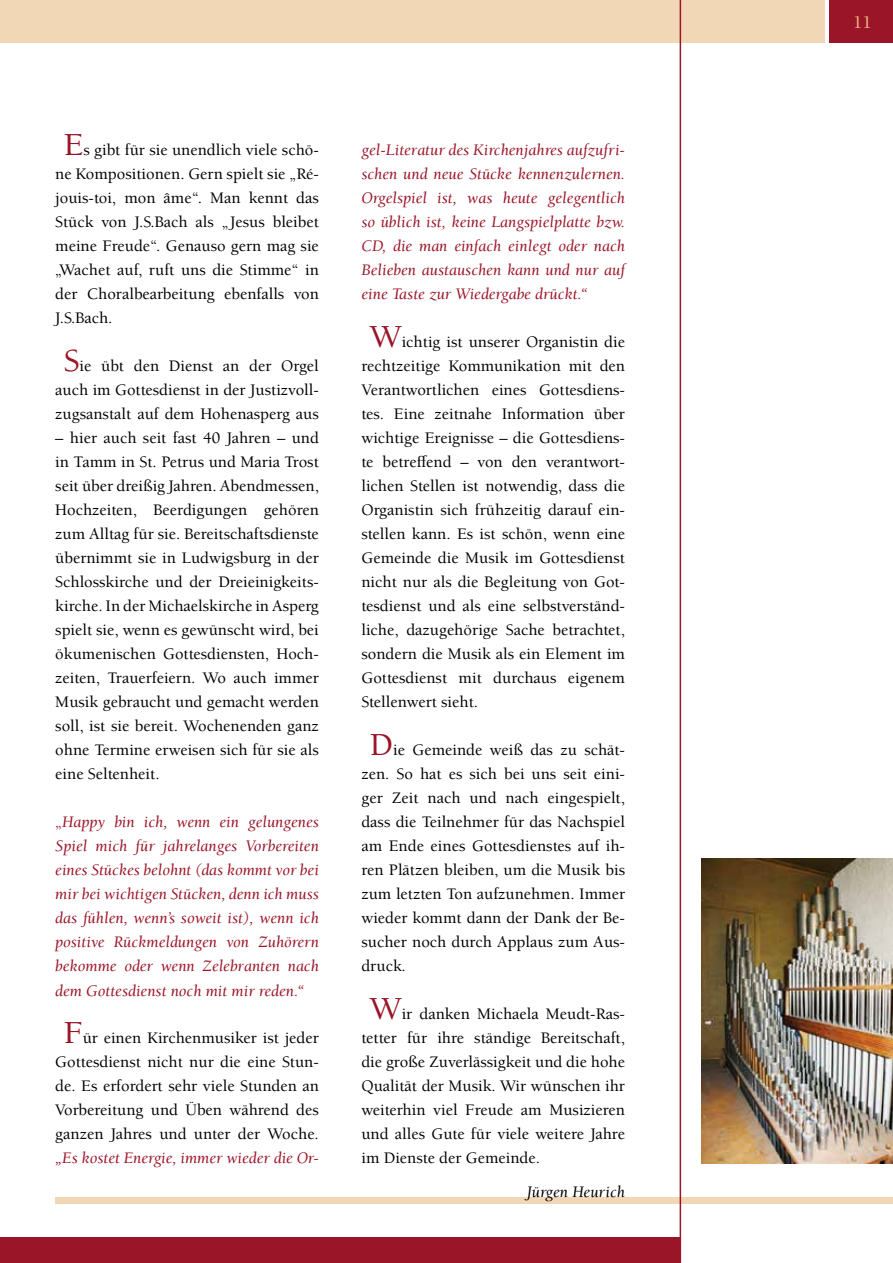
<style>
.page{position:relative;width:893px;height:1263px;background:#fff}
.page>*{position:absolute;margin:0;border:0;box-sizing:border-box;transform-origin:0 0}
.t1{font:500 18px "Berkeley Std";color:#e9bc83}
.t2{font:500 16.5px/24px "Berkeley Std";color:#000;text-align:justify}
.t3{font:italic 16.5px/24px "Berkeley Std";color:#9b1528;text-align:justify}
.t4{font:italic 16.5px "Berkeley Std";color:#000}
.s1{font-size:33px;color:#9b1528}
.s2{font-weight:500;font-style:normal}
</style>
<div class="page">
<div style="left:829px;top:0;width:64px;height:43px;background:#9b1528"></div>
<div style="left:0;top:1237px;width:680px;height:26px;background:#9b1528"></div>
<div style="left:0;top:0;width:825px;height:43px;background:#f2d7b6"></div>
<div style="left:55px;top:1197px;width:838px;height:6px;background:#f2d7b6"></div>
<hr style="left:680px;top:0;width:1px;height:1263px;background:#9b1528">
<img style="left:702px;top:858px;width:191px;height:305px">
<p class="t2" style="left:55px;top:138px;width:265px;text-indent:8px"><span class="s1">E</span>s gibt für sie unendlich viele schö&shy;ne Kompositionen. Gern spielt sie „Ré&shy;jouis-toi, mon âme“. Man kennt das Stück von J.S.Bach als „Jesus bleibet meine Freude“. Genauso gern mag sie „Wachet auf, ruft uns die Stimme“ in der Choralbearbeitung ebenfalls von J.S.Bach.</p>
<p class="t2" style="left:55px;top:354px;width:265px;text-align:center"><span class="s1">S</span>ie übt den Dienst an der Orgel auch im Gottesdienst in der Justizvoll&shy;zugsanstalt auf dem Hohenasperg aus</p>
<p class="t2" style="left:55px;top:426px;width:265px">– hier auch seit fast 40 Jahren – und in Tamm in St. Petrus und Maria Trost seit über dreißig Jahren. Abendmessen, Hochzeiten, Beerdigungen gehören zum Alltag für sie. Bereitschaftsdienste übernimmt sie in Ludwigsburg in der Schlosskirche und der Dreieinigkeits&shy;kirche. In der Michaelskirche in Asperg spielt sie, wenn es gewünscht wird, bei ökumenischen Gottesdiensten, Hoch&shy;zeiten, Trauerfeiern. Wo auch immer Musik gebraucht und gemacht werden soll, ist sie bereit. Wochenenden ganz ohne Termine erweisen sich für sie als eine Seltenheit.</p>
<p class="t3" style="left:55px;top:811px;width:265px"><span class="s2">„</span>Happy bin ich, wenn ein gelungenes Spiel mich für jahrelanges Vorbereiten eines Stückes belohnt (das kommt vor bei mir bei wichtigen Stücken, denn ich muss das fühlen, wenn’s soweit ist), wenn ich positive Rückmeldungen von Zuhörern bekomme oder wenn Zelebranten nach dem Gottesdienst noch mit mir reden.“</p>
<p class="t2" style="left:55px;top:1026px;width:265px;text-align:center"><span class="s1">F</span>ür einen Kirchenmusiker ist jeder Gottesdienst nicht nur die eine Stun&shy;de. Es erfordert sehr viele Stunden an Vorbereitung und Üben während des ganzen Jahres und unter der Woche.</p>
<p class="t3" style="left:55px;top:1146px;width:265px">„Es kostet Energie, immer wieder die Or-</p>
<p class="t3" style="left:361px;top:138px;width:265px">gel-Literatur des Kirchenjahres aufzufri&shy;schen und neue Stücke kennenzulernen.<br>Orgelspiel ist, was heute gelegentlich so üblich ist, keine Langspielplatte bzw.<br>CD, die man einfach einlegt oder nach Belieben austauschen kann und nur auf eine Taste zur Wiedergabe drückt.“</p>
<p class="t2" style="left:361px;top:330px;width:265px;text-indent:8px"><span class="s1">W</span>ichtig ist unserer Organistin die rechtzeitige Kommunikation mit den Verantwortlichen eines Gottesdiens&shy;tes. Eine zeitnahe Information über wichtige Ereignisse – die Gottesdiens&shy;te betreffend – von den verantwort&shy;lichen Stellen ist notwendig, dass die Organistin sich frühzeitig darauf ein&shy;stellen kann. Es ist schön, wenn eine Gemeinde die Musik im Gottesdienst nicht nur als die Begleitung von Got&shy;tesdienst und als eine selbstverständ&shy;liche, dazugehörige Sache betrachtet, sondern die Musik als ein Element im Gottesdienst mit durchaus eigenem Stellenwert sieht.</p>
<p class="t2" style="left:361px;top:738px;width:265px;text-indent:8px"><span class="s1">D</span>ie Gemeinde weiß das zu schät&shy;zen. So hat es sich bei uns seit eini&shy;ger Zeit nach und nach eingespielt, dass die Teilnehmer für das Nachspiel am Ende eines Gottesdienstes auf ih&shy;ren Plätzen bleiben, um die Musik bis zum letzten Ton aufzunehmen. Immer wieder kommt dann der Dank der Be&shy;sucher noch durch Applaus zum Aus&shy;druck.</p>
<p class="t2" style="left:361px;top:1002px;width:265px;text-indent:8px"><span class="s1">W</span>ir danken Michaela Meudt-Ras&shy;tetter für ihre ständige Bereitschaft, die große Zuverlässigkeit und die hohe Qualität der Musik. Wir wünschen ihr weiterhin viel Freude am Musizieren und alles Gute für viele weitere Jahre im Dienste der Gemeinde.</p>
<p class="t4" style="left:527px;top:1183px;width:100px">Jürgen Heurich</p>
<p class="t1" style="left:853px;top:13px;width:20px">11</p>
</div>
